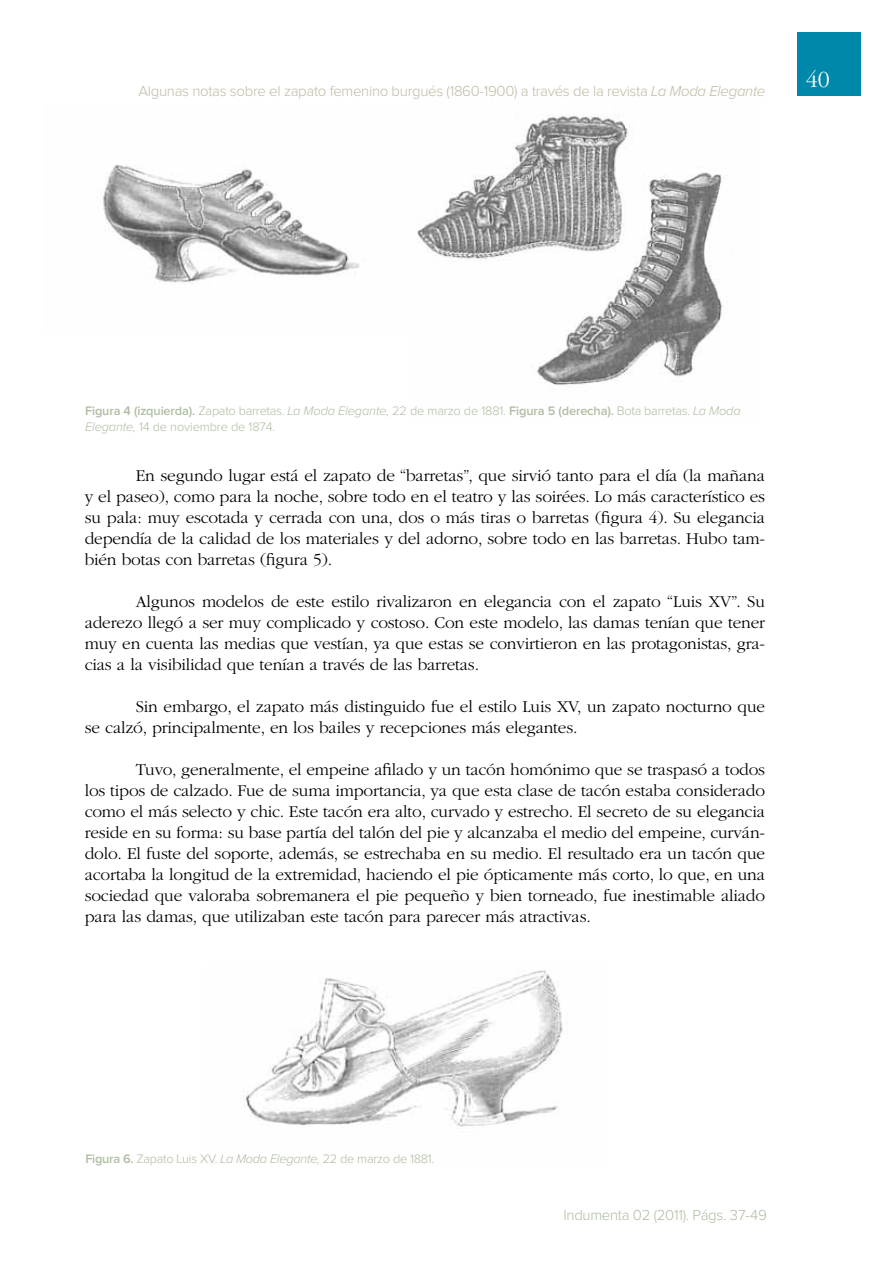
<style>
.page{position:relative;width:893px;height:1263px;background:#fff}
.page>*{position:absolute;margin:0;border:0;box-sizing:border-box;transform-origin:0 0}
.t1{font:300 24px "ITC Garamond Std";color:#fff}
.t2{font:300 17.25px/21px "ITC Garamond Std";letter-spacing:-.01em;color:#000;text-align:justify}
.t3{font:300 15px "Proxima Nova";letter-spacing:-.02em;color:#c1baa4}
.t4{font:300 15px "Proxima Nova";letter-spacing:-.02em;color:#afbda2}
.t5{font:300 12.75px/15.8px "Proxima Nova";letter-spacing:-.02em;color:#afbda2}
.s1{font-style:italic}
.s2{font-weight:600}
</style>
<div class="page">
<div style="left:797px;top:32px;width:64px;height:64px;background:#0088ab"></div>
<img style="left:103px;top:164px;width:257px;height:120px">
<img style="left:417px;top:114px;width:305px;height:272px">
<img style="left:243px;top:970px;width:320px;height:157px">
<p class="t3" style="left:139px;top:84px;width:628px">Algunas notas sobre el zapato femenino burgués (1860-1900) a través de la revista <span class="s1">La Moda Elegante</span></p>
<h1 class="t1" style="left:806px;top:66px;width:25px">40</h1>
<p class="t5" style="left:85px;top:403px;width:657px"><span class="s2">Figura 4 (izquierda).</span> Zapato barretas. <span class="s1">La Moda Elegante,</span> 22 de marzo de 1881. <span class="s2">Figura 5 (derecha).</span> Bota barretas. <span class="s1">La Moda<br>Elegante,</span> 14 de noviembre de 1874.</p>
<p class="t2" style="left:85px;top:465px;width:682px;text-indent:51px">En segundo lugar está el zapato de “barretas”, que sirvió tanto para el día (la mañana y el paseo), como para la noche, sobre todo en el teatro y las soirées. Lo más característico es su pala: muy escotada y cerrada con una, dos o más tiras o barretas (figura 4). Su elegancia dependía de la calidad de los materiales y del adorno, sobre todo en las barretas. Hubo tam&shy;bién botas con barretas (figura 5).</p>
<p class="t2" style="left:85px;top:591px;width:682px;text-indent:51px">Algunos modelos de este estilo rivalizaron en elegancia con el zapato “Luis XV”. Su aderezo llegó a ser muy complicado y costoso. Con este modelo, las damas tenían que tener muy en cuenta las medias que vestían, ya que estas se convirtieron en las protagonistas, gra&shy;cias a la visibilidad que tenían a través de las barretas.</p>
<p class="t2" style="left:85px;top:696px;width:682px;text-indent:51px">Sin embargo, el zapato más distinguido fue el estilo Luis XV, un zapato nocturno que se calzó, principalmente, en los bailes y recepciones más elegantes.</p>
<p class="t2" style="left:85px;top:759px;width:682px;text-indent:51px">Tuvo, generalmente, el empeine afilado y un tacón homónimo que se traspasó a todos los tipos de calzado. Fue de suma importancia, ya que esta clase de tacón estaba considerado como el más selecto y chic. Este tacón era alto, curvado y estrecho. El secreto de su elegancia reside en su forma: su base partía del talón del pie y alcanzaba el medio del empeine, curván&shy;dolo. El fuste del soporte, además, se estrechaba en su medio. El resultado era un tacón que acortaba la longitud de la extremidad, haciendo el pie ópticamente más corto, lo que, en una sociedad que valoraba sobremanera el pie pequeño y bien torneado, fue inestimable aliado para las damas, que utilizaban este tacón para parecer más atractivas.</p>
<p class="t5" style="left:85px;top:1151px;width:350px"><span class="s2">Figura 6.</span> Zapato Luis XV. <span class="s1">La Moda Elegante,</span> 22 de marzo de 1881.</p>
<p class="t4" style="left:563px;top:1208px;width:205px">Indumenta 02 (2011). Págs. 37-49</p>
</div>
